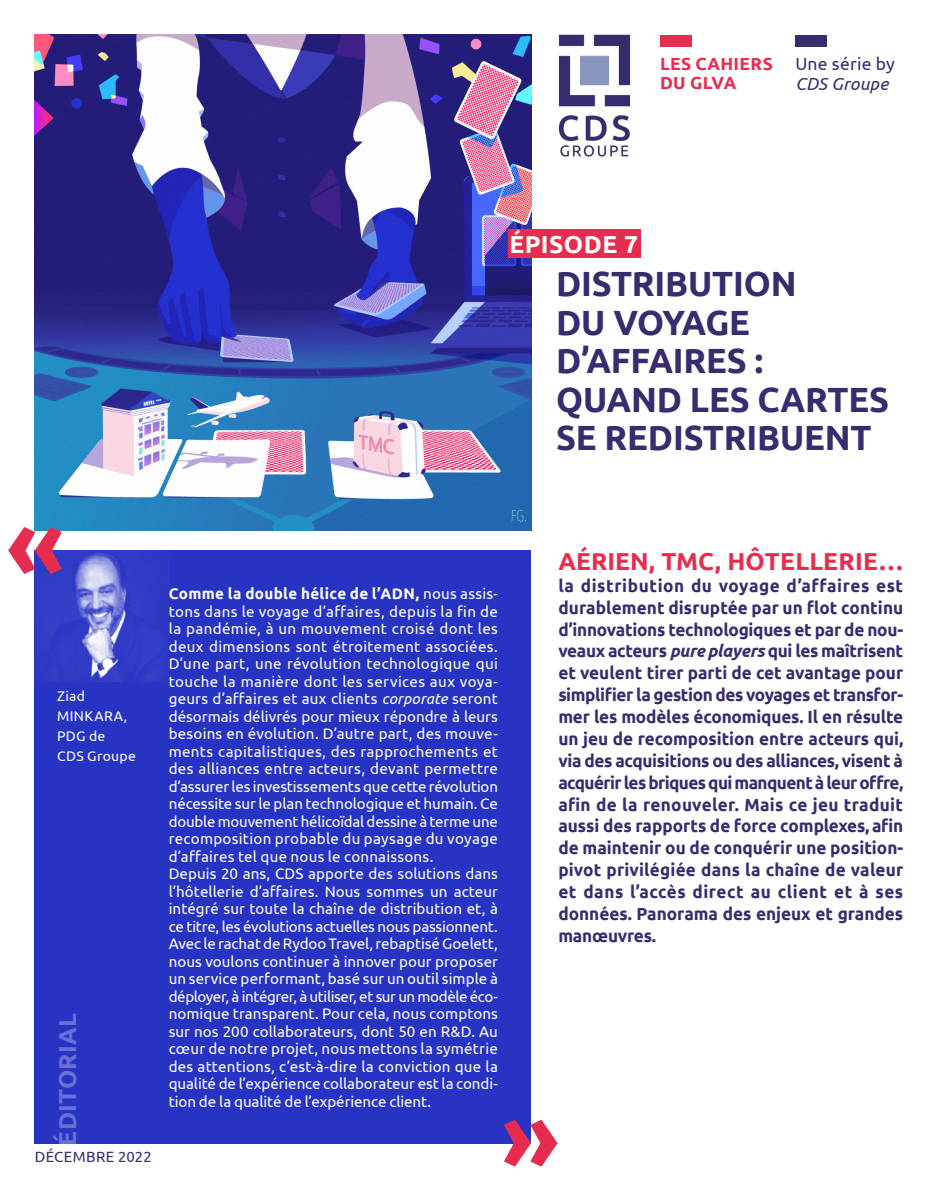
<style>
.page{position:relative;width:943px;height:1191px;background:#fff}
.page>*{position:absolute;margin:0;border:0;box-sizing:border-box;transform-origin:0 0}
.t1{font:700 98px "Ubuntu";color:#e72d4f}
.Titre_fiche{font:700 35px/38.5px "Ubuntu";letter-spacing:-.005em;color:#392b6e}
.Chapo_fiche{font:700 24.5px "Ubuntu";letter-spacing:.005em;color:#e72d4f}
.t2{font:700 24.5px "Ubuntu";letter-spacing:.01em;color:#6870d5}
.t3{font:700 24.5px "Ubuntu";letter-spacing:.02em;color:#fff}
.Chapo_fiche-2{font:700 17.5px/21.9px "Ubuntu";color:#392b6e;text-align:justify}
.Texte_courant{font:17.5px/20.1px "Ubuntu";letter-spacing:.015em;color:#392b6e}
.Texte_courant-2{font:700 17.5px/19.2px "Ubuntu";letter-spacing:.02em;color:#e72d4f}
.Éditorial_fiche_opti{font:15.4px/17.5px "Ubuntu";color:#fff;text-align:justify}
.Texte_courant-3{font:14.88px "Ubuntu";letter-spacing:.025em;color:#392b6e}
.Signature_Éditorial{font:14px/20.1px "Ubuntu";letter-spacing:.025em;color:#fff}
.s1{font-style:italic}
.s2{font-weight:700}
</style>
<div class="page">
<div style="left:35px;top:550px;width:496px;height:593px;background:#2733c3"></div>
<img style="left:39px;top:552px;width:126px;height:130px">
<img style="left:35px;top:35px;width:496px;height:496px">
<img style="left:558px;top:34px;width:72px;height:123px">
<div style="left:660px;top:35px;width:31px;height:11px;background:#e72d4f"></div>
<div style="left:795px;top:35px;width:31px;height:11px;background:#392b6e"></div>
<div style="left:508px;top:229px;width:132px;height:28px;background:#e72d4f"></div>
<p class="Texte_courant-2" style="left:660px;top:54px;width:114px">LES CAHIERS<br>DU GLVA</p>
<p class="Texte_courant" style="left:795px;top:53px;width:101px">Une série by<br><span class="s1">CDS Groupe</span></p>
<p class="t3" style="left:509px;top:229px;width:130px">ÉPISODE 7</p>
<p class="Titre_fiche" style="left:556px;top:264px;width:334px">DISTRIBUTION<br>DU VOYAGE<br>D’AFFAIRES :<br>QUAND LES CARTES<br>SE REDISTRIBUENT</p>
<p class="t1" style="left:6px;top:490px;width:60px">«</p>
<p class="Signature_Éditorial" style="left:57px;top:685px;width:80px">Ziad<br>MINKARA,<br>PDG de<br>CDS Groupe</p>
<p class="t2" style="left:52px;top:1145px;width:133px;rotate:-90deg">ÉDITORIAL</p>
<p class="Texte_courant-3" style="left:35px;top:1147px;width:119px">DÉCEMBRE 2022</p>
<p class="Éditorial_fiche_opti" style="left:169px;top:584px;width:331px"><span class="s2">Comme la double hélice de l’ADN,</span> nous assis&shy;tons dans le voyage d’affaires, depuis la fin de la pandémie, à un mouvement croisé dont les deux dimensions sont étroitement associées.<br>D’une part, une révolution technologique qui touche la manière dont les services aux voya&shy;geurs d’affaires et aux clients <span class="s1">corporate</span> seront désormais délivrés pour mieux répondre à leurs besoins en évolution. D’autre part, des mouve&shy;ments capitalistiques, des rapprochements et des alliances entre acteurs, devant permettre d’assurer les investissements que cette révolution nécessite sur le plan technologique et humain. Ce double mouvement hélicoïdal dessine à terme une recomposition probable du paysage du voyage d’affaires tel que nous le connaissons.</p>
<p class="Éditorial_fiche_opti" style="left:169px;top:864px;width:331px;text-align:left">Depuis 20 ans, CDS apporte des solutions dans l’hôtellerie d’affaires. Nous sommes un acteur intégré sur toute la chaîne de distribution et, à ce titre, les évolutions actuelles nous passionnent.<br>Avec le rachat de Rydoo Travel, rebaptisé Goelett, nous voulons continuer à innover pour proposer un service performant, basé sur un outil simple à déployer, à intégrer, à utiliser, et sur un modèle éco&shy;nomique transparent. Pour cela, nous comptons sur nos 200 collaborateurs, dont 50 en R&amp;D. Au cœur de notre projet, nous mettons la symétrie des attentions, c’est-à-dire la conviction que la qualité de l’expérience collaborateur est la condi-- tion de la qualité de l’expérience client.</p>
<p class="Chapo_fiche" style="left:558px;top:546px;width:346px">AÉRIEN, TMC, HÔTELLERIE…</p>
<p class="Chapo_fiche-2" style="left:558px;top:574px;width:346px">la distribution du voyage d’affaires est durablement disruptée par un flot continu d’innovations technologiques et par de nou&shy;veaux acteurs <span class="s1">pure players</span> qui les maîtrisent et veulent tirer parti de cet avantage pour simplifier la gestion des voyages et transfor&shy;mer les modèles économiques. Il en résulte un jeu de recomposition entre acteurs qui, via des acquisitions ou des alliances, visent à acquérir les briques qui manquent à leur offre, afin de la renouveler. Mais ce jeu traduit aussi des rapports de force complexes, afin de maintenir ou de conquérir une position&shy;pivot privilégiée dans la chaîne de valeur et dans l’accès direct au client et à ses données. Panorama des enjeux et grandes manœuvres.</p>
<p class="t1" style="left:559px;top:1203px;width:60px;rotate:-180deg">«</p>
</div>
